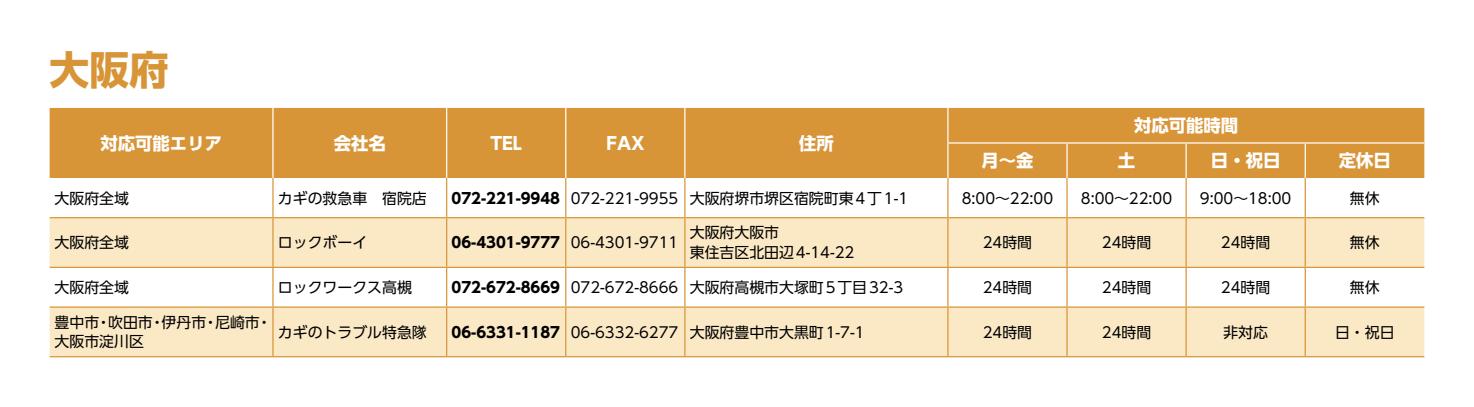
<style>
.page{position:relative;width:1474px;height:407px;background:#fff}
.page>*{position:absolute;margin:0;border:0;box-sizing:border-box;transform-origin:0 0}
.t1{font:700 39.73px "UD Shin Go Pro";color:#d89538}
.t2{font:700 17.32px "UD Shin Go Pro";color:#fff}
.t3{font:14.88px "UD Shin Go Pro";color:#000}
.t4{font:700 14.88px "UD Shin Go Pro";color:#000}
</style>
<div class="page">
<div style="left:50px;top:108px;width:1374px;height:70px;background:#d89538"></div>
<svg style="left:50px;top:218px;width:1374px;height:138px;fill:#fbe9c6"></svg>
<hr style="left:272px;top:108px;width:1px;height:35px;background:#fff">
<hr style="left:446px;top:108px;width:1px;height:35px;background:#fff">
<hr style="left:565px;top:108px;width:1px;height:35px;background:#fff">
<hr style="left:684px;top:108px;width:1px;height:35px;background:#fff">
<hr style="left:272px;top:143px;width:1px;height:35px;background:#fff">
<hr style="left:446px;top:143px;width:1px;height:35px;background:#fff">
<hr style="left:565px;top:143px;width:1px;height:35px;background:#fff">
<hr style="left:684px;top:143px;width:1px;height:35px;background:#fff">
<hr style="left:947px;top:108px;width:1px;height:34px;background:#fff">
<hr style="left:947px;top:142px;width:120px;height:1px;background:#fff">
<hr style="left:947px;top:143px;width:1px;height:35px;background:#fff">
<hr style="left:1067px;top:142px;width:119px;height:1px;background:#fff">
<hr style="left:1066px;top:143px;width:1px;height:35px;background:#fff">
<hr style="left:1186px;top:142px;width:119px;height:1px;background:#fff">
<hr style="left:1185px;top:143px;width:1px;height:35px;background:#fff">
<hr style="left:1305px;top:142px;width:119px;height:1px;background:#fff">
<hr style="left:1304px;top:143px;width:1px;height:35px;background:#fff">
<hr style="left:272px;top:178px;width:1px;height:39px;background:#d89538">
<hr style="left:446px;top:178px;width:1px;height:39px;background:#d89538">
<hr style="left:565px;top:178px;width:1px;height:39px;background:#d89538">
<hr style="left:684px;top:178px;width:1px;height:39px;background:#d89538">
<hr style="left:947px;top:178px;width:1px;height:39px;background:#d89538">
<hr style="left:1066px;top:178px;width:1px;height:39px;background:#d89538">
<hr style="left:1185px;top:178px;width:1px;height:39px;background:#d89538">
<hr style="left:1304px;top:178px;width:1px;height:39px;background:#d89538">
<hr style="left:50px;top:217px;width:223px;height:1px;background:#d89538">
<hr style="left:273px;top:217px;width:173px;height:1px;background:#d89538">
<hr style="left:272px;top:218px;width:1px;height:49px;background:#d89538">
<hr style="left:446px;top:217px;width:120px;height:1px;background:#d89538">
<hr style="left:446px;top:218px;width:1px;height:49px;background:#d89538">
<hr style="left:566px;top:217px;width:119px;height:1px;background:#d89538">
<hr style="left:565px;top:218px;width:1px;height:49px;background:#d89538">
<hr style="left:685px;top:217px;width:262px;height:1px;background:#d89538">
<hr style="left:684px;top:218px;width:1px;height:49px;background:#d89538">
<hr style="left:947px;top:217px;width:120px;height:1px;background:#d89538">
<hr style="left:947px;top:218px;width:1px;height:49px;background:#d89538">
<hr style="left:1067px;top:217px;width:119px;height:1px;background:#d89538">
<hr style="left:1066px;top:218px;width:1px;height:49px;background:#d89538">
<hr style="left:1186px;top:217px;width:119px;height:1px;background:#d89538">
<hr style="left:1185px;top:218px;width:1px;height:49px;background:#d89538">
<hr style="left:1305px;top:217px;width:119px;height:1px;background:#d89538">
<hr style="left:1304px;top:218px;width:1px;height:49px;background:#d89538">
<hr style="left:50px;top:267px;width:223px;height:1px;background:#d89538">
<hr style="left:273px;top:267px;width:173px;height:1px;background:#d89538">
<hr style="left:272px;top:268px;width:1px;height:38px;background:#d89538">
<hr style="left:446px;top:267px;width:120px;height:1px;background:#d89538">
<hr style="left:446px;top:268px;width:1px;height:38px;background:#d89538">
<hr style="left:566px;top:267px;width:119px;height:1px;background:#d89538">
<hr style="left:565px;top:268px;width:1px;height:38px;background:#d89538">
<hr style="left:685px;top:267px;width:262px;height:1px;background:#d89538">
<hr style="left:684px;top:268px;width:1px;height:38px;background:#d89538">
<hr style="left:947px;top:267px;width:120px;height:1px;background:#d89538">
<hr style="left:947px;top:268px;width:1px;height:38px;background:#d89538">
<hr style="left:1067px;top:267px;width:119px;height:1px;background:#d89538">
<hr style="left:1066px;top:268px;width:1px;height:38px;background:#d89538">
<hr style="left:1186px;top:267px;width:119px;height:1px;background:#d89538">
<hr style="left:1185px;top:268px;width:1px;height:38px;background:#d89538">
<hr style="left:1305px;top:267px;width:119px;height:1px;background:#d89538">
<hr style="left:1304px;top:268px;width:1px;height:38px;background:#d89538">
<hr style="left:50px;top:306px;width:223px;height:1px;background:#d89538">
<hr style="left:273px;top:306px;width:173px;height:1px;background:#d89538">
<hr style="left:272px;top:307px;width:1px;height:49px;background:#d89538">
<hr style="left:446px;top:306px;width:120px;height:1px;background:#d89538">
<hr style="left:446px;top:307px;width:1px;height:49px;background:#d89538">
<hr style="left:566px;top:306px;width:119px;height:1px;background:#d89538">
<hr style="left:565px;top:307px;width:1px;height:49px;background:#d89538">
<hr style="left:685px;top:306px;width:262px;height:1px;background:#d89538">
<hr style="left:684px;top:307px;width:1px;height:49px;background:#d89538">
<hr style="left:947px;top:306px;width:120px;height:1px;background:#d89538">
<hr style="left:947px;top:307px;width:1px;height:49px;background:#d89538">
<hr style="left:1067px;top:306px;width:119px;height:1px;background:#d89538">
<hr style="left:1066px;top:307px;width:1px;height:49px;background:#d89538">
<hr style="left:1186px;top:306px;width:119px;height:1px;background:#d89538">
<hr style="left:1185px;top:307px;width:1px;height:49px;background:#d89538">
<hr style="left:1305px;top:306px;width:119px;height:1px;background:#d89538">
<hr style="left:1304px;top:307px;width:1px;height:49px;background:#d89538">
<hr style="left:50px;top:356px;width:223px;height:1px;background:#d89538">
<hr style="left:273px;top:356px;width:173px;height:1px;background:#d89538">
<hr style="left:446px;top:356px;width:120px;height:1px;background:#d89538">
<hr style="left:566px;top:356px;width:119px;height:1px;background:#d89538">
<hr style="left:685px;top:356px;width:262px;height:1px;background:#d89538">
<hr style="left:947px;top:356px;width:120px;height:1px;background:#d89538">
<hr style="left:1067px;top:356px;width:119px;height:1px;background:#d89538">
<hr style="left:1186px;top:356px;width:119px;height:1px;background:#d89538">
<hr style="left:1305px;top:356px;width:119px;height:1px;background:#d89538">
<h1 class="t1" style="left:50px;top:37px;width:121px">大阪府</h1>
<p class="t2" style="left:100px;top:129px;width:123px">対応可能エリア</p>
<p class="t3" style="left:55px;top:186px;width:76px">大阪府全域</p>
<p class="t2" style="left:334px;top:129px;width:54px">会社名</p>
<p class="t3" style="left:278px;top:186px;width:150px">カギの救急車　宿院店</p>
<p class="t2" style="left:490px;top:129px;width:33px">TEL</p>
<p class="t2" style="left:606px;top:129px;width:39px">FAX</p>
<p class="t2" style="left:799px;top:129px;width:36px">住所</p>
<p class="t4" style="left:451px;top:186px;width:110px">072-221-9948</p>
<p class="t3" style="left:570px;top:186px;width:109px">072-221-9955</p>
<p class="t3" style="left:690px;top:186px;width:220px">大阪府堺市堺区宿院町東 4丁1-1</p>
<p class="t2" style="left:981px;top:146px;width:54px">月～金</p>
<p class="t3" style="left:961px;top:186px;width:93px">8:00～22:00</p>
<p class="t2" style="left:1134px;top:111px;width:106px">対応可能時間</p>
<p class="t2" style="left:1117px;top:146px;width:19px">土</p>
<p class="t3" style="left:1080px;top:186px;width:93px">8:00～22:00</p>
<p class="t2" style="left:1210px;top:146px;width:71px">日・祝日</p>
<p class="t3" style="left:1199px;top:186px;width:93px">9:00～18:00</p>
<p class="t2" style="left:1338px;top:146px;width:54px">定休日</p>
<p class="t3" style="left:1349px;top:186px;width:31px">無休</p>
<p class="t3" style="left:690px;top:220px;width:91px">大阪府大阪市</p>
<p class="t3" style="left:278px;top:230px;width:91px">ロックボーイ</p>
<p class="t3" style="left:55px;top:230px;width:76px">大阪府全域</p>
<p class="t3" style="left:1349px;top:230px;width:31px">無休</p>
<p class="t3" style="left:982px;top:230px;width:51px">24時間</p>
<p class="t3" style="left:1101px;top:230px;width:51px">24時間</p>
<p class="t3" style="left:1220px;top:230px;width:51px">24時間</p>
<p class="t3" style="left:570px;top:230px;width:109px">06-4301-9711</p>
<p class="t4" style="left:451px;top:230px;width:110px">06-4301-9777</p>
<p class="t3" style="left:690px;top:240px;width:166px">東住吉区北田辺4-14-22</p>
<p class="t3" style="left:55px;top:275px;width:76px">大阪府全域</p>
<p class="t3" style="left:108px;top:310px;width:46px">吹田市</p>
<p class="t3" style="left:162px;top:310px;width:46px">伊丹市</p>
<p class="t3" style="left:55px;top:310px;width:46px">豊中市</p>
<p class="t3" style="left:215px;top:310px;width:46px">尼崎市</p>
<p class="t3" style="left:96px;top:310px;width:16px">・</p>
<p class="t3" style="left:150px;top:310px;width:16px">・</p>
<p class="t3" style="left:203px;top:310px;width:16px">・</p>
<p class="t3" style="left:257px;top:310px;width:16px">・</p>
<p class="t3" style="left:55px;top:330px;width:91px">大阪市淀川区</p>
<p class="t3" style="left:278px;top:275px;width:135px">ロックワークス高槻</p>
<p class="t3" style="left:278px;top:320px;width:150px">カギのトラブル特急隊</p>
<p class="t4" style="left:451px;top:275px;width:110px">072-672-8669</p>
<p class="t3" style="left:570px;top:275px;width:109px">072-672-8666</p>
<p class="t4" style="left:451px;top:319px;width:110px">06-6331-1187</p>
<p class="t3" style="left:570px;top:320px;width:109px">06-6332-6277</p>
<p class="t3" style="left:690px;top:275px;width:215px">大阪府高槻市大塚町 5丁目32-3</p>
<p class="t3" style="left:690px;top:320px;width:176px">大阪府豊中市大黒町 1-7-1</p>
<p class="t3" style="left:982px;top:275px;width:51px">24時間</p>
<p class="t3" style="left:982px;top:320px;width:51px">24時間</p>
<p class="t3" style="left:1101px;top:275px;width:51px">24時間</p>
<p class="t3" style="left:1101px;top:320px;width:51px">24時間</p>
<p class="t3" style="left:1220px;top:275px;width:51px">24時間</p>
<p class="t3" style="left:1223px;top:320px;width:46px">非対応</p>
<p class="t3" style="left:1349px;top:275px;width:31px">無休</p>
<p class="t3" style="left:1334px;top:320px;width:61px">日・祝日</p>
</div>
